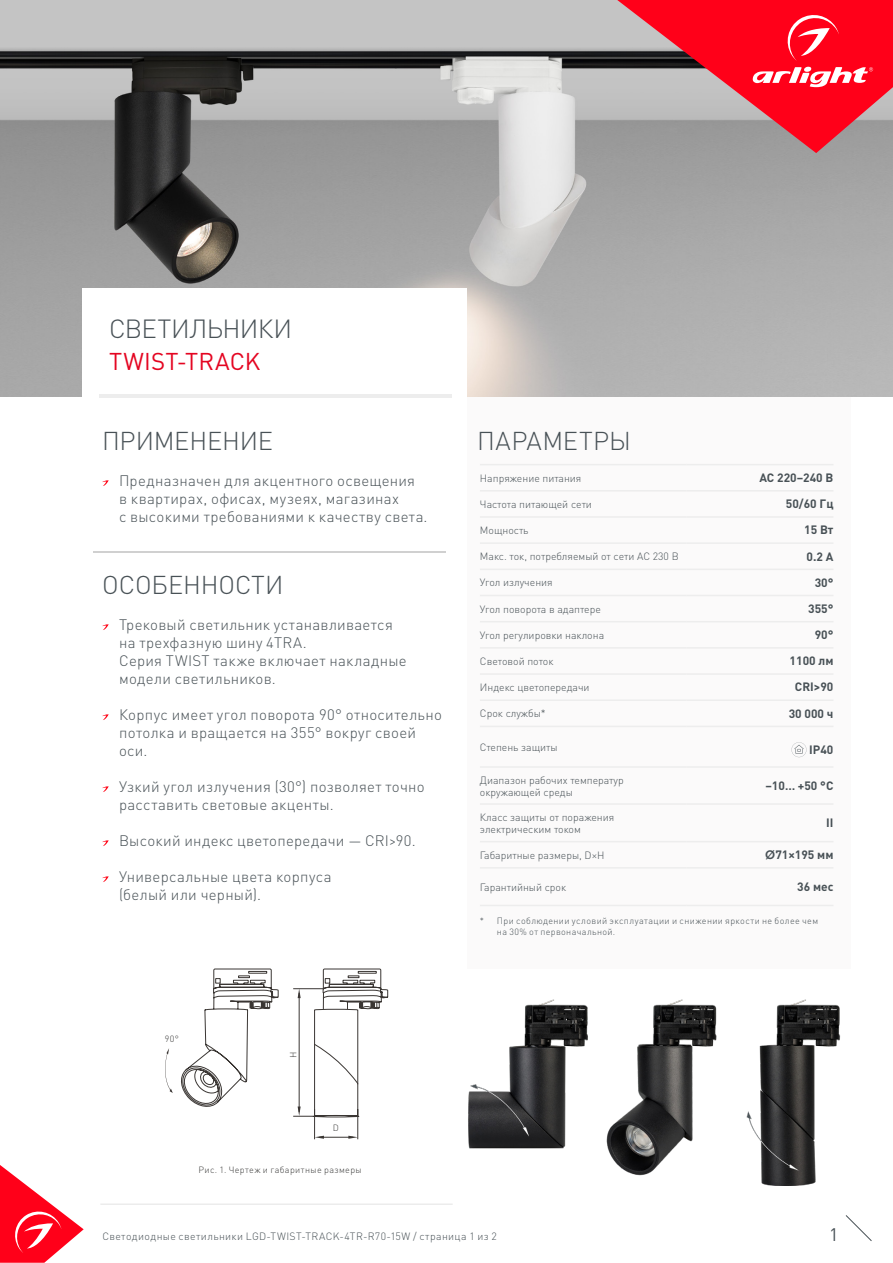
<style>
.page{position:relative;width:893px;height:1263px;background:#fff}
.page>*{position:absolute;margin:0;border:0;box-sizing:border-box;transform-origin:0 0}
.t1{font:300 25.95px "DIN Pro";letter-spacing:-.025em;color:#485156}
.t2{font:300 25.5px "DIN Pro";letter-spacing:-.005em;color:#485156}
.t3{font:300 25.5px "DIN Pro";letter-spacing:.015em;color:#485156}
.t4{font:24px "DIN Pro";letter-spacing:.01em;color:#e40521}
.t5{font:18px "DIN Pro";color:#485156}
.t6{font:300 15px/18px "DIN Pro";letter-spacing:.02em;color:#485156}
.t7{font:700 12px "DIN Pro";color:#485156}
.t8{font:300 10.5px/12px "DIN Pro";color:#485156}
.t9{font:300 10.5px "DIN Pro";letter-spacing:.035em;color:#485156}
.t10{font:300 9px/10.5px "DIN Pro";letter-spacing:.04em;color:#485156}
.t11{font:300 9px "DIN Pro";letter-spacing:.04em;color:#3c3c3b}
.s1{font-family:"Century Gothic"}
</style>
<div class="page">
<svg style="left:845px;top:1215px;width:27px;height:26px"></svg>
<hr style="left:100px;top:1204px;width:353px;height:1px;background:#e3e3e3">
<img style="left:0;top:0;width:893px;height:396px">
<div style="left:467px;top:397px;width:383px;height:572px;background:#fbfafa"></div>
<hr style="left:480px;top:464px;width:206px;height:1px;background:#ededed">
<hr style="left:686px;top:464px;width:147px;height:1px;background:#ededed">
<hr style="left:480px;top:490px;width:206px;height:1px;background:#ededed">
<hr style="left:686px;top:490px;width:147px;height:1px;background:#ededed">
<hr style="left:480px;top:516px;width:206px;height:2px;background:#ededed">
<hr style="left:686px;top:516px;width:147px;height:2px;background:#ededed">
<hr style="left:480px;top:542px;width:206px;height:2px;background:#ededed">
<hr style="left:686px;top:542px;width:147px;height:2px;background:#ededed">
<hr style="left:480px;top:569px;width:206px;height:1px;background:#ededed">
<hr style="left:686px;top:569px;width:147px;height:1px;background:#ededed">
<hr style="left:480px;top:595px;width:206px;height:1px;background:#ededed">
<hr style="left:686px;top:595px;width:147px;height:1px;background:#ededed">
<hr style="left:480px;top:621px;width:206px;height:1px;background:#ededed">
<hr style="left:686px;top:621px;width:147px;height:1px;background:#ededed">
<hr style="left:480px;top:647px;width:206px;height:2px;background:#ededed">
<hr style="left:686px;top:647px;width:147px;height:2px;background:#ededed">
<hr style="left:480px;top:673px;width:206px;height:2px;background:#ededed">
<hr style="left:686px;top:673px;width:147px;height:2px;background:#ededed">
<hr style="left:480px;top:699px;width:206px;height:2px;background:#ededed">
<hr style="left:686px;top:699px;width:147px;height:2px;background:#ededed">
<hr style="left:480px;top:726px;width:206px;height:1px;background:#ededed">
<hr style="left:686px;top:726px;width:147px;height:1px;background:#ededed">
<hr style="left:480px;top:905px;width:206px;height:1px;background:#ededed">
<hr style="left:686px;top:905px;width:147px;height:1px;background:#ededed">
<hr style="left:480px;top:766px;width:206px;height:2px;background:#ededed">
<hr style="left:686px;top:766px;width:147px;height:2px;background:#ededed">
<hr style="left:480px;top:803px;width:206px;height:2px;background:#ededed">
<hr style="left:686px;top:803px;width:147px;height:2px;background:#ededed">
<hr style="left:480px;top:841px;width:206px;height:1px;background:#ededed">
<hr style="left:686px;top:841px;width:147px;height:1px;background:#ededed">
<hr style="left:480px;top:867px;width:206px;height:1px;background:#ededed">
<hr style="left:686px;top:867px;width:147px;height:1px;background:#ededed">
<svg style="left:791px;top:742px;width:15px;height:15px"></svg>
<div style="left:82px;top:288px;width:384px;height:117px;background:#fff"></div>
<svg style="left:102px;top:480px;width:7px;height:6px"></svg>
<svg style="left:102px;top:624px;width:7px;height:6px"></svg>
<svg style="left:102px;top:714px;width:7px;height:6px"></svg>
<svg style="left:102px;top:786px;width:7px;height:6px"></svg>
<svg style="left:102px;top:840px;width:7px;height:6px"></svg>
<svg style="left:102px;top:876px;width:7px;height:6px"></svg>
<hr style="left:99px;top:394px;width:352px;height:3px;background:#ededed">
<hr style="left:94px;top:551px;width:352px;height:1px;background:#d0d0d0">
<img style="left:468px;top:999px;width:373px;height:186px">
<svg style="left:165px;top:1048px;width:8px;height:45px"></svg>
<svg style="left:181px;top:968px;width:207px;height:172px"></svg>
<svg style="left:617px;top:0;width:276px;height:153px;background:#d84d5b"></svg>
<svg style="left:0;top:1165px;width:84px;height:98px"></svg>
<h1 class="t1" style="left:109px;top:311px;width:185px">СВЕТИЛЬНИКИ</h1>
<h3 class="t4" style="left:109px;top:345px;width:153px">TWIST-TRACK</h3>
<h2 class="t2" style="left:102px;top:423px;width:172px">ПРИМЕНЕНИЕ</h2>
<p class="t6" style="left:119px;top:471px;width:310px">Предназначен для акцентного освещения<br>в квартирах, офисах, музеях, магазинах<br>с высокими требованиями к качеству света.</p>
<h2 class="t2" style="left:102px;top:567px;width:183px">ОСОБЕННОСТИ</h2>
<p class="t6" style="left:119px;top:615px;width:289px">Трековый светильник устанавливается на трехфазную шину 4TRA.<br>Серия TWIST также включает накладные модели светильников.</p>
<p class="t6" style="left:119px;top:705px;width:324px">Корпус имеет угол поворота 90° относительно потолка и вращается на 355° вокруг своей оси.</p>
<p class="t6" style="left:119px;top:777px;width:307px">Узкий угол излучения (30°) позволяет точно расставить световые акценты.</p>
<p class="t6" style="left:119px;top:831px;width:298px">Высокий индекс цветопередачи — CRI&gt;90.</p>
<p class="t6" style="left:119px;top:867px;width:214px">Универсальные цвета корпуса (белый или черный).</p>
<h2 class="t3" style="left:477px;top:423px;width:155px">ПАРАМЕТРЫ</h2>
<p class="t8" style="left:480px;top:471px;width:103px">Напряжение питания</p>
<p class="t7" style="left:759px;top:468px;width:76px">АС 220–240 B</p>
<p class="t8" style="left:480px;top:498px;width:114px">Частота питающей сети</p>
<p class="t7" style="left:786px;top:494px;width:49px">50/60 Гц</p>
<p class="t8" style="left:480px;top:524px;width:50px">Мощность</p>
<p class="t7" style="left:804px;top:520px;width:31px">15 Вт</p>
<p class="t8" style="left:480px;top:550px;width:200px">Макс. ток, потребляемый от сети АС 230 В</p>
<p class="t7" style="left:806px;top:546px;width:28px">0.2 А</p>
<p class="t8" style="left:480px;top:576px;width:74px">Угол излучения</p>
<p class="t7" style="left:815px;top:572px;width:20px">30°</p>
<p class="t8" style="left:480px;top:602px;width:122px">Угол поворота в адаптере</p>
<p class="t7" style="left:808px;top:598px;width:27px">355°</p>
<p class="t8" style="left:480px;top:628px;width:126px">Угол регулировки наклона</p>
<p class="t7" style="left:815px;top:625px;width:20px">90°</p>
<p class="t8" style="left:480px;top:655px;width:75px">Световой поток</p>
<p class="t7" style="left:790px;top:651px;width:45px">1100 лм</p>
<p class="t8" style="left:480px;top:681px;width:111px">Индекс цветопередачи</p>
<p class="t7" style="left:795px;top:677px;width:40px">CRI&gt;90</p>
<p class="t8" style="left:480px;top:707px;width:67px">Срок службы*</p>
<p class="t7" style="left:789px;top:703px;width:46px">30 000 ч</p>
<p class="t8" style="left:480px;top:740px;width:79px">Степень защиты</p>
<p class="t7" style="left:809px;top:740px;width:26px">IP40</p>
<p class="t8" style="left:480px;top:773px;width:145px">Диапазон рабочих температур окружающей среды</p>
<p class="t7" style="left:765px;top:775px;width:69px">–10… +50 °С</p>
<p class="t8" style="left:480px;top:811px;width:136px">Класс защиты от поражения электрическим током</p>
<p class="t7" style="left:826px;top:813px;width:9px">II</p>
<p class="t8" style="left:480px;top:848px;width:126px">Габаритные размеры, D×H</p>
<p class="t7" style="left:765px;top:845px;width:70px"><span class="s1">Ø</span>71×195 мм</p>
<p class="t8" style="left:480px;top:880px;width:88px">Гарантийный срок</p>
<p class="t7" style="left:797px;top:876px;width:38px">36 мес</p>
<p class="t10" style="left:497px;top:915px;width:323px;text-indent:-17px">* При соблюдении условий эксплуатации и снижении яркости не более чем на 30% от первоначальной.</p>
<p class="t11" style="left:165px;top:1033px;width:16px">90°</p>
<p class="t11" style="left:287px;top:1058px;width:8px;rotate:-90deg">H</p>
<p class="t11" style="left:333px;top:1122px;width:8px">D</p>
<p class="t11" style="left:198px;top:1164px;width:165px">Рис. 1. Чертеж и габаритные размеры</p>
<p class="t9" style="left:102px;top:1229px;width:396px">Светодиодные светильники LGD-TWIST-TRACK-4TR-R70-15W / страница 1 из 2</p>
<p class="t5" style="left:829px;top:1222px;width:11px">1</p>
</div>
